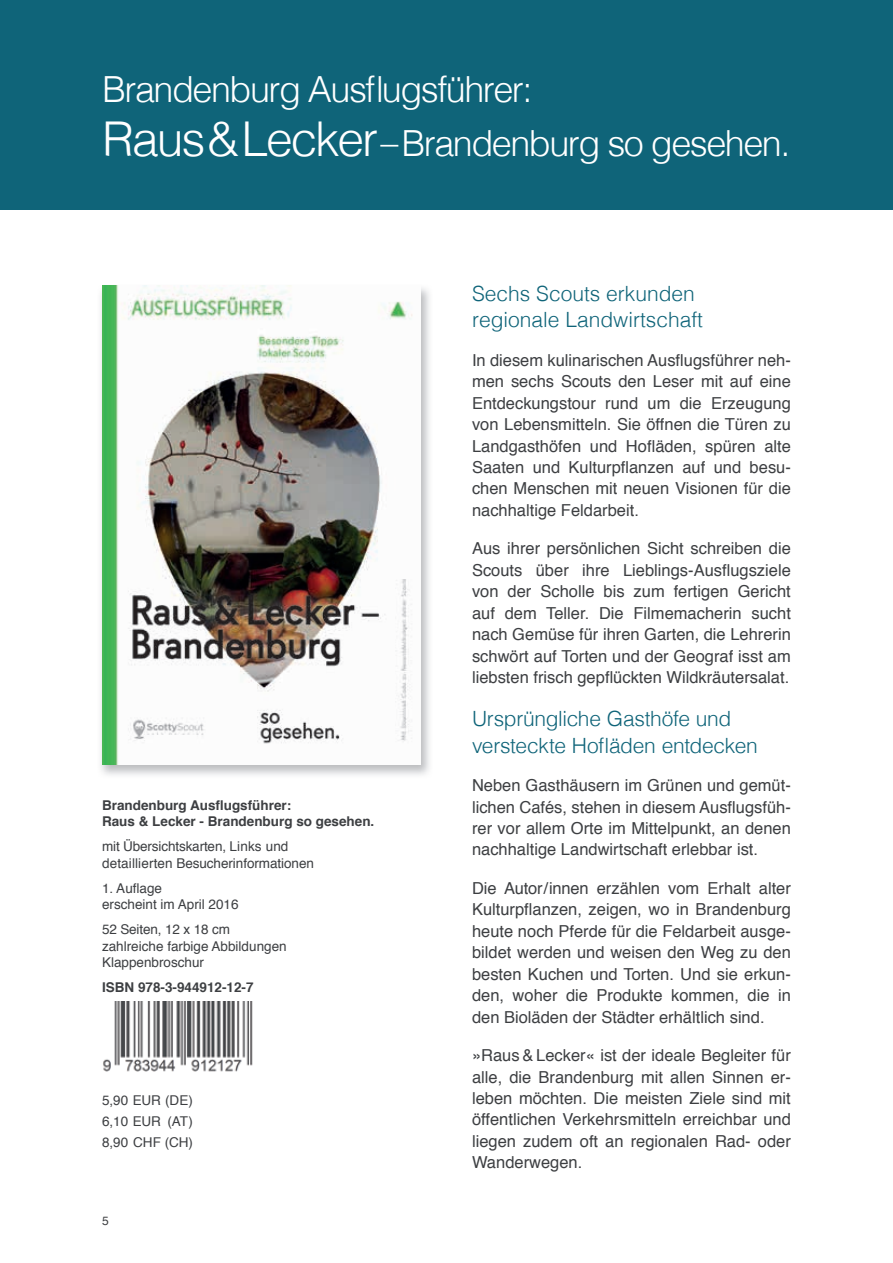
<style>
.page{position:relative;width:893px;height:1263px;background:#fff}
.page>*{position:absolute;margin:0;border:0;box-sizing:border-box;transform-origin:0 0}
.t1{font:300 36px/54px "Helvetica";letter-spacing:-.04em;color:#fff}
.t2{font:300 21px/26.2px "Helvetica";letter-spacing:-.005em;color:#0f6479}
.t3{font:16.5px/21.5px "Helvetica";color:#3d3f42;text-align:justify}
.t4{font:13.5px/16.5px "Helvetica";color:#3d3f42}
.t5{font:700 13.5px/16.5px "Helvetica";color:#3d3f42}
.t6{font:12px "Helvetica";color:#3d3f42}
.s1{font-size:48px}
</style>
<div class="page">
<div style="left:0;top:0;width:893px;height:209px;background:#0f6479"></div>
<img style="left:101px;top:285px;width:329px;height:490px">
<img style="left:102px;top:286px;width:319px;height:478px">
<img style="left:103px;top:1001px;width:150px;height:71px">
<h1 class="t1" style="left:102px;top:60px;width:690px">Brandenburg Ausflugsführer:<br><span class="s1">Raus &amp; Lecker</span> – Brandenburg so gesehen.</h1>
<p class="t5" style="left:102px;top:797px;width:274px">Brandenburg Ausflugsführer:<br>Raus &amp; Lecker - Brandenburg so gesehen.</p>
<p class="t4" style="left:102px;top:838px;width:213px">mit Übersichtskarten, Links und detaillierten Besucherinformationen</p>
<p class="t4" style="left:102px;top:880px;width:138px">1. Auflage<br>erscheint im April 2016</p>
<p class="t4" style="left:102px;top:921px;width:186px">52 Seiten, 12 x 18 cm zahlreiche farbige Abbildungen<br>Klappenbroschur</p>
<p class="t5" style="left:102px;top:979px;width:153px">ISBN 978-3-944912-12-7</p>
<p class="t4" style="left:102px;top:1090px;width:92px;line-height:20.7px">5,90 EUR (DE)<br>6,10 EUR<br>8,90 CHF (CH)</p>
<p class="t4" style="left:167px;top:1113px;width:27px">(AT)</p>
<p class="t6" style="left:102px;top:1211px;width:8px">5</p>
<p class="t2" style="left:472px;top:279px;width:233px">Sechs Scouts erkunden regionale Landwirtschaft</p>
<p class="t3" style="left:472px;top:350px;width:320px">In diesem kulinarischen Ausflugsführer neh&shy;men sechs Scouts den Leser mit auf eine Entdeckungstour rund um die Erzeugung von Lebensmitteln. Sie öffnen die Türen zu Landgasthöfen und Hofläden, spüren alte Saaten und Kulturpflanzen auf und besu&shy;chen Menschen mit neuen Visionen für die nachhaltige Feldarbeit.</p>
<p class="t3" style="left:472px;top:538px;width:320px">Aus ihrer persönlichen Sicht schreiben die Scouts über ihre Lieblings-Ausflugsziele von der Scholle bis zum fertigen Gericht auf dem Teller. Die Filmemacherin sucht nach Gemüse für ihren Garten, die Lehrerin schwört auf Torten und der Geograf isst am liebsten frisch gepflückten Wildkräutersalat.</p>
<p class="t2" style="left:472px;top:704px;width:287px">Ursprüngliche Gasthöfe und versteckte Hofläden entdecken</p>
<p class="t3" style="left:472px;top:775px;width:320px">Neben Gasthäusern im Grünen und gemüt&shy;lichen Cafés, stehen in diesem Ausflugsfüh&shy;rer vor allem Orte im Mittelpunkt, an denen nachhaltige Landwirtschaft erlebbar ist.</p>
<p class="t3" style="left:472px;top:878px;width:320px">Die Autor / innen erzählen vom Erhalt alter Kulturpflanzen, zeigen, wo in Brandenburg heute noch Pferde für die Feldarbeit ausge&shy;bildet werden und weisen den Weg zu den besten Kuchen und Torten. Und sie erkun&shy;den, woher die Produkte kommen, die in den Bioläden der Städter erhältlich sind.</p>
<p class="t3" style="left:472px;top:1045px;width:320px">»Raus &amp; Lecker« ist der ideale Begleiter für alle, die Brandenburg mit allen Sinnen er&shy;leben möchten. Die meisten Ziele sind mit öffentlichen Verkehrsmitteln erreichbar und liegen zudem oft an regionalen Rad- oder Wanderwegen.</p>
</div>
